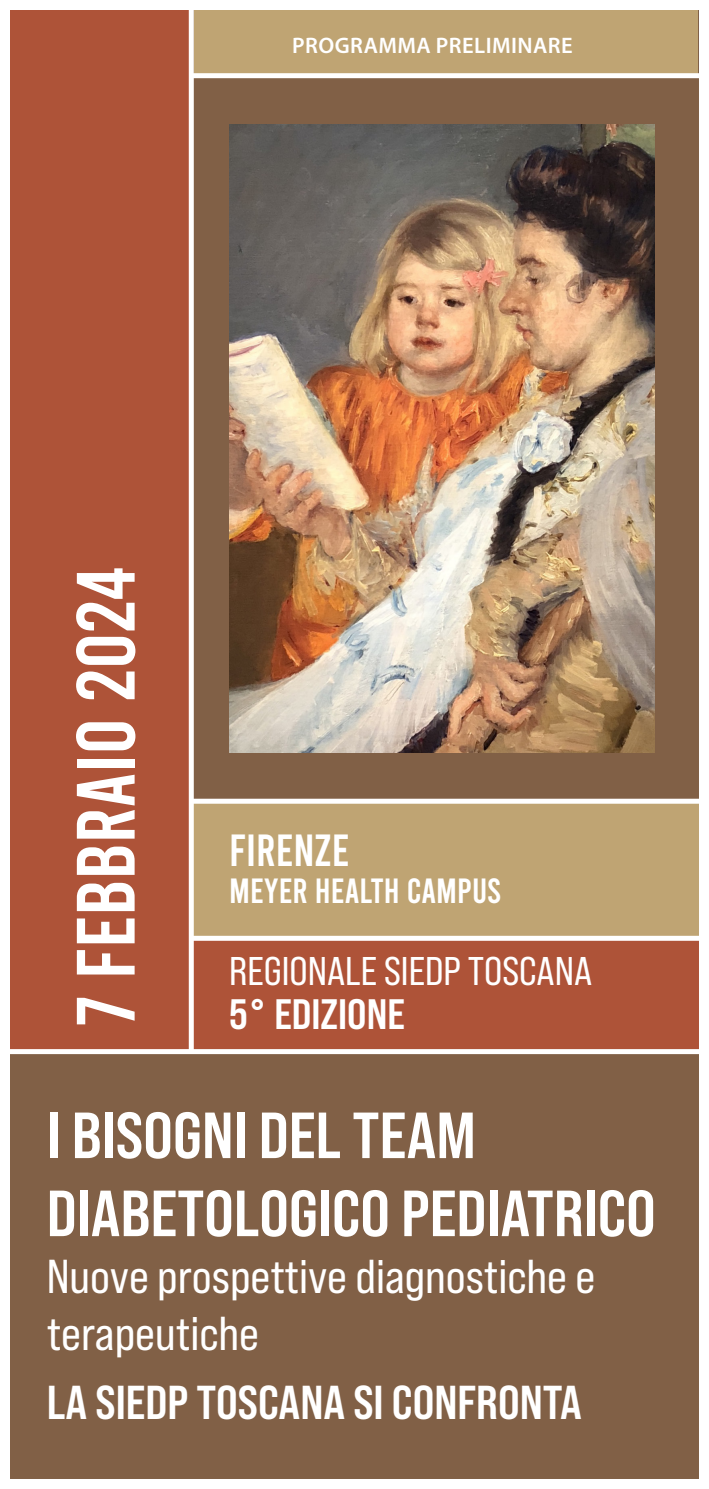
<style>
.page{position:relative;width:709px;height:1489px;background:#fff}
.page>*{position:absolute;margin:0;border:0;box-sizing:border-box;transform-origin:0 0}
.t1{font:82.5px "Bebas";color:#fff}
.t2{font:65px/78px "Bebas Neue Pro Sm E Bd";color:#fff}
.t3{font:47.5px/57px "Bebas Neue Pro Sm E Rg";color:#fff}
.t4{font:47.5px "Bebas Neue Pro Sm E Bd";color:#fff}
.t5{font:45px "Bebas";color:#fff}
.t6{font:42.5px "Bebas Neue Pro Sm E Bd";color:#fff}
.t7{font:40px "Bebas Neue Pro Sm E Rg";color:#fff}
.t8{font:35px "Bebas";color:#fff}
.t9{font:600 22.5px "Myriad Pro";letter-spacing:.02em;color:#fff}
</style>
<div class="page">
<div style="left:0;top:0;width:709px;height:1488px;background:#816046"></div>
<img style="left:229px;top:124px;width:425px;height:628px">
<div style="left:194px;top:0;width:503px;height:73px;background:#bfa473"></div>
<div style="left:193px;top:803px;width:506px;height:132px;background:#bfa473"></div>
<div style="left:194px;top:940px;width:505px;height:109px;background:#ae5338"></div>
<div style="left:11px;top:0;width:178px;height:1049px;background:#ae5338"></div>
<div style="left:0;top:0;width:709px;height:1488px;border:10px solid #fff"></div>
<div style="left:189px;top:0;width:5px;height:1051px;background:#fff"></div>
<div style="left:191px;top:73px;width:518px;height:5px;background:#fff"></div>
<div style="left:0;top:1049px;width:709px;height:5px;background:#fff"></div>
<div style="left:191px;top:935px;width:518px;height:5px;background:#fff"></div>
<div style="left:191px;top:798px;width:518px;height:5px;background:#fff"></div>
<p class="t9" style="left:292px;top:32px;width:282px">PROGRAMMA PRELIMINARE</p>
<p class="t1" style="left:64px;top:1026px;width:461px;rotate:-90deg">7 FEBBRAIO 2024</p>
<p class="t5" style="left:229px;top:827px;width:122px">FIRENZE</p>
<p class="t8" style="left:229px;top:873px;width:274px">MEYER HEALTH CAMPUS</p>
<p class="t7" style="left:229px;top:947px;width:364px">REGIONALE SIEDP TOSCANA</p>
<p class="t6" style="left:229px;top:988px;width:177px">5° EDIZIONE</p>
<p class="t2" style="left:47px;top:1095px;width:610px">I BISOGNI DEL TEAM<br>DIABETOLOGICO PEDIATRICO</p>
<p class="t3" style="left:47px;top:1247px;width:550px">Nuove prospettive diagnostiche e terapeutiche</p>
<p class="t4" style="left:47px;top:1373px;width:537px">LA SIEDP TOSCANA SI CONFRONTA</p>
</div>
